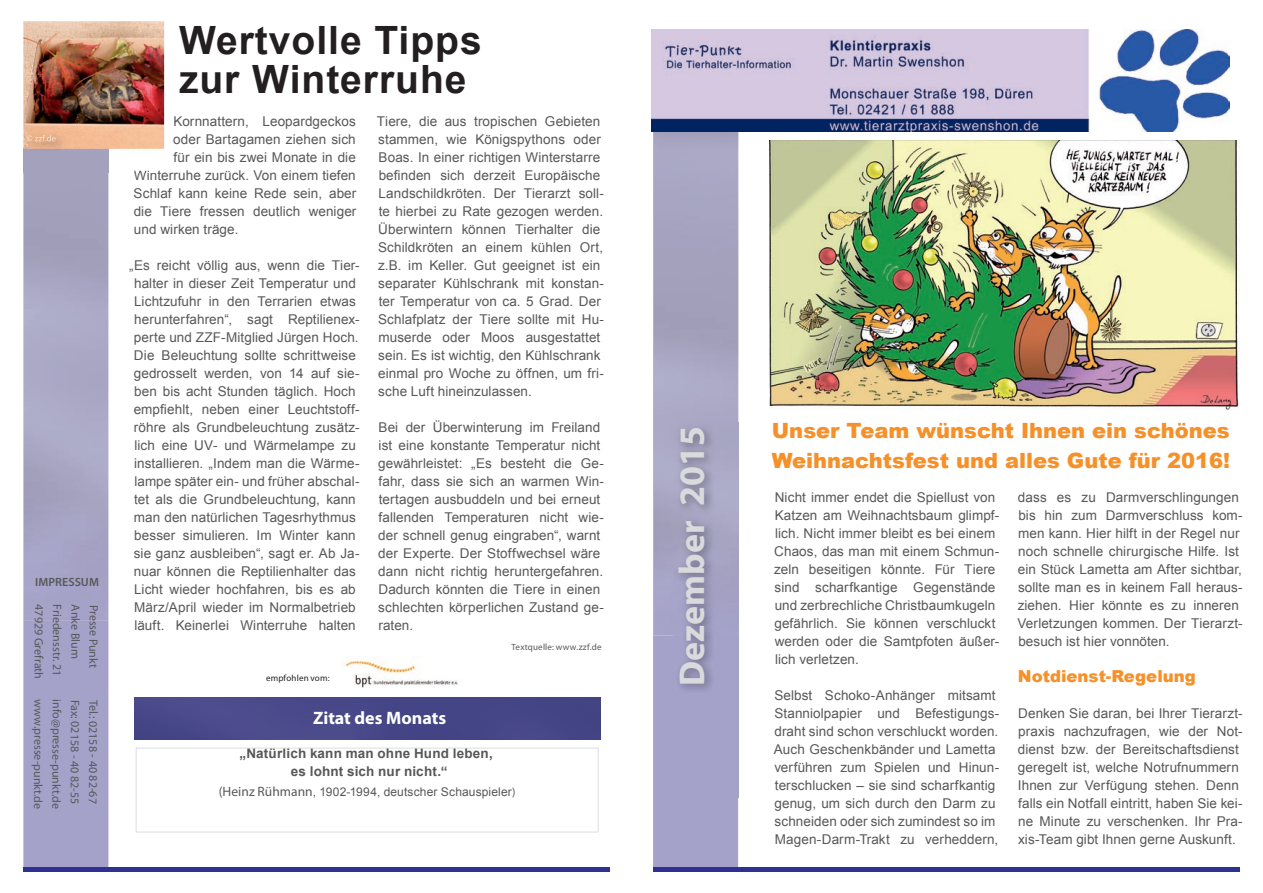
<style>
.page{position:relative;width:1263px;height:893px;background:#fff}
.page>*{position:absolute;margin:0;border:0;box-sizing:border-box;transform-origin:0 0}
.t1{font:700 39px/39px "Arial";letter-spacing:.025em;color:#231f20}
.t2{font:700 36px "Myriad Pro";color:#d9dadc}
.t3{font:900 21px/30px "Arial";color:#f69029}
.t4{font:700 18px "Myriad Pro";color:#fff}
.t5{font:900 16.5px "Arial";color:#f69029}
.t6{font:13.5px/18px "Arial";letter-spacing:.005em;color:#57585a}
.t7{font:700 13.5px/17.5px "Arial";letter-spacing:.01em;color:#57585a;text-align:center}
.t8{font:12px "Myriad Pro";letter-spacing:-.005em;color:#57585a}
.t9{font:12px "Arial";letter-spacing:.01em;color:#57585a}
.t10{font:600 12px "Myriad Pro";letter-spacing:.005em;color:#57585a}
.t11{font:9px "Myriad Pro";letter-spacing:.02em;color:#57585a}
.t12{font:9px "Myriad Pro";letter-spacing:.02em;color:#231f20}
.s1{font-family:"Myriad Pro";font-size:13.5px}
.s2{font-family:"Myriad Pro"}
</style>
<div class="page">
<div style="left:23px;top:621px;width:85px;height:246px;background:#a5a2ca"></div>
<div style="left:23px;top:867px;width:587px;height:5px;background:#2e3092"></div>
<img style="left:23px;top:149px;width:85px;height:472px">
<div style="left:135px;top:697px;width:466px;height:43px;background:#464788"></div>
<img style="left:345px;top:659px;width:113px;height:29px">
<div style="left:653px;top:132px;width:85px;height:735px;background:#a5a2ca"></div>
<div style="left:653px;top:867px;width:586px;height:5px;background:#2e3092"></div>
<img style="left:654px;top:132px;width:84px;height:504px">
<img style="left:652px;top:30px;width:578px;height:102px">
<img style="left:673px;top:423px;width:66px;height:375px">
<svg style="left:136px;top:748px;width:462px;height:84px"></svg>
<img style="left:23px;top:21px;width:141px;height:128px">
<img style="left:24px;top:130px;width:132px;height:42px">
<svg style="left:134px;top:171px;width:22px;height:1px"></svg>
<img style="left:27px;top:135px;width:29px;height:6px">
<img style="left:770px;top:140px;width:469px;height:269px">
<p class="t10" style="left:35px;top:574px;width:65px">IMPRESSUM</p>
<p class="t8" style="left:46px;top:604px;width:76px;rotate:90deg">47929 Grefrath</p>
<p class="t8" style="left:65px;top:604px;width:73px;rotate:90deg">Friedensstr. 21</p>
<p class="t8" style="left:83px;top:604px;width:56px;rotate:90deg">Anke Blum</p>
<p class="t8" style="left:101px;top:604px;width:65px;rotate:90deg">Presse Punkt</p>
<p class="t8" style="left:46px;top:699px;width:111px;rotate:90deg">www.presse-punkt.de</p>
<p class="t8" style="left:64px;top:699px;width:111px;rotate:90deg">info@presse-punkt.de</p>
<p class="t8" style="left:82px;top:699px;width:106px;rotate:90deg">Fax: 02158 - 40 82-55</p>
<p class="t8" style="left:101px;top:700px;width:106px;rotate:90deg">Tel.: 02158 - 40 82-67</p>
<h1 class="t1" style="left:179px;top:22px;width:304px">Wertvolle Tipps zur Winterruhe</h1>
<p class="t6" style="left:173px;top:113px;width:184px">Kornnattern, Leopardgeckos</p>
<p class="t6" style="left:173px;top:131px;width:184px">oder Bartagamen ziehen sich</p>
<p class="t6" style="left:173px;top:149px;width:184px">für ein bis zwei Monate in die</p>
<p class="t6" style="left:134px;top:167px;width:223px">Winterruhe zurück. Von einem tiefen</p>
<p class="t6" style="left:134px;top:185px;width:224px">Schlaf kann keine Rede sein, aber</p>
<p class="t6" style="left:134px;top:203px;width:224px">die Tiere fressen deutlich weniger</p>
<p class="t6" style="left:134px;top:221px;width:106px">und wirken träge.</p>
<p class="t6" style="left:129px;top:257px;width:232px;text-align:center">„Es reicht völlig aus, wenn die Tier&shy;halter in dieser Zeit Temperatur und Lichtzufuhr in den Terrarien etwas herunterfahren“, sagt Reptilienex&shy;perte und ZZF-Mitglied Jürgen Hoch.<br>Die Beleuchtung sollte schrittweise gedrosselt werden, von 14 auf sie&shy;ben bis acht Stunden täglich. Hoch empfiehlt, neben einer Leuchtstoff&shy;röhre als Grundbeleuchtung zusätz&shy;lich eine UV- und Wärmelampe zu installieren. „Indem man die Wärme&shy;lampe später ein- und früher abschal&shy;tet als die Grundbeleuchtung, kann man den natürlichen Tagesrhythmus besser simulieren. Im Winter kann sie ganz ausbleiben“, sagt er. Ab Ja&shy;nuar können die Reptilienhalter das Licht wieder hochfahren, bis es ab März/April wieder im Normalbetrieb läuft. Keinerlei Winterruhe halten</p>
<p class="t6" style="left:377px;top:113px;width:229px">Tiere, die aus tropischen Gebieten stammen, wie Königspythons oder Boas. In einer richtigen Winterstarre befinden sich derzeit Europäische Landschildkröten. Der Tierarzt soll&shy;te hierbei zu Rate gezogen werden.<br>Überwintern können Tierhalter die Schildkröten an einem kühlen Ort, z.B. im Keller. Gut geeignet ist ein separater Kühlschrank mit konstan&shy;ter Temperatur von ca. 5 Grad. Der Schlafplatz der Tiere sollte mit Hu&shy;muserde oder Moos ausgestattet sein. Es ist wichtig, den Kühlschrank einmal pro Woche zu öffnen, um fri&shy;sche Luft hineinzulassen.</p>
<p class="t6" style="left:378px;top:419px;width:227px">Bei der Überwinterung im Freiland ist eine konstante Temperatur nicht gewährleistet: „Es besteht die Ge&shy;fahr, dass sie sich an warmen Win&shy;tertagen ausbuddeln und bei erneut fallenden Temperaturen nicht wie&shy;der schnell genug eingraben“, warnt der Experte. Der Stoffwechsel wäre dann nicht richtig heruntergefahren.<br>Dadurch könnten die Tiere in einen schlechten körperlichen Zustand ge&shy;raten.</p>
<h3 class="t3" style="left:772px;top:415px;width:460px">Unser Team wünscht Ihnen ein schönes<br>Weihnachtsfest und alles Gute für 2016!</h3>
<h2 class="t2" style="left:669px;top:686px;width:261px;rotate:-90deg">Dezember 2015</h2>
<p class="t6" style="left:774px;top:488px;width:226px">Nicht immer endet die Spiellust von Katzen am Weihnachtsbaum glimpf&shy;lich. Nicht immer bleibt es bei einem Chaos, das man mit einem Schmun&shy;zeln beseitigen könnte. Für Tiere sind scharfkantige Gegenstände und zerbrechliche Christbaumkugeln gefährlich. Sie können verschluckt werden oder die Samtpfoten äußer&shy;lich verletzen.</p>
<p class="t6" style="left:774px;top:686px;width:227px">Selbst Schoko-Anhänger mitsamt Stanniolpapier und Befestigungs&shy;draht sind schon verschluckt worden.<br>Auch Geschenkbänder und Lametta verführen zum Spielen und Hinun&shy;terschlucken – sie sind scharfkantig genug, um sich durch den Darm zu schneiden oder sich zumindest so im Magen-Darm-Trakt zu verheddern,</p>
<p class="t6" style="left:1017px;top:488px;width:227px">dass es zu Darmverschlingungen bis hin zum Darmverschluss kom&shy;men kann. Hier hilft in der Regel nur noch schnelle chirurgische Hilfe. Ist ein Stück Lametta am After sichtbar, sollte man es in keinem Fall heraus&shy;ziehen. Hier könnte es zu inneren Verletzungen kommen. Der Tierarzt&shy;besuch ist hier vonnöten.</p>
<p class="t5" style="left:1018px;top:664px;width:179px">Notdienst-Regelung</p>
<p class="t6" style="left:1018px;top:704px;width:226px">Denken Sie daran, bei Ihrer Tierarzt&shy;praxis nachzufragen, wie der Not&shy;dienst bzw. der Bereitschaftsdienst geregelt ist, welche Notrufnummern Ihnen zur Verfügung stehen. Denn falls ein Notfall eintritt, haben Sie kei&shy;ne Minute zu verschenken. Ihr Pra&shy;xis-Team gibt Ihnen gerne Auskunft.</p>
<p class="t11" style="left:511px;top:641px;width:92px">Textquelle: www.zzf.de</p>
<p class="t12" style="left:266px;top:672px;width:65px">empfohlen vom:</p>
<h3 class="t4" style="left:313px;top:706px;width:135px">Zitat des Monats</h3>
<p class="t7" style="left:239px;top:745px;width:255px">„Natürlich kann man ohne Hund leben, es lohnt sich nur nicht.“</p>
<p class="t9" style="left:219px;top:784px;width:298px"><span class="s1">(Heinz Rühmann</span>, 1902-1994, deutscher Schauspieler<span class="s2">)</span></p>
</div>
